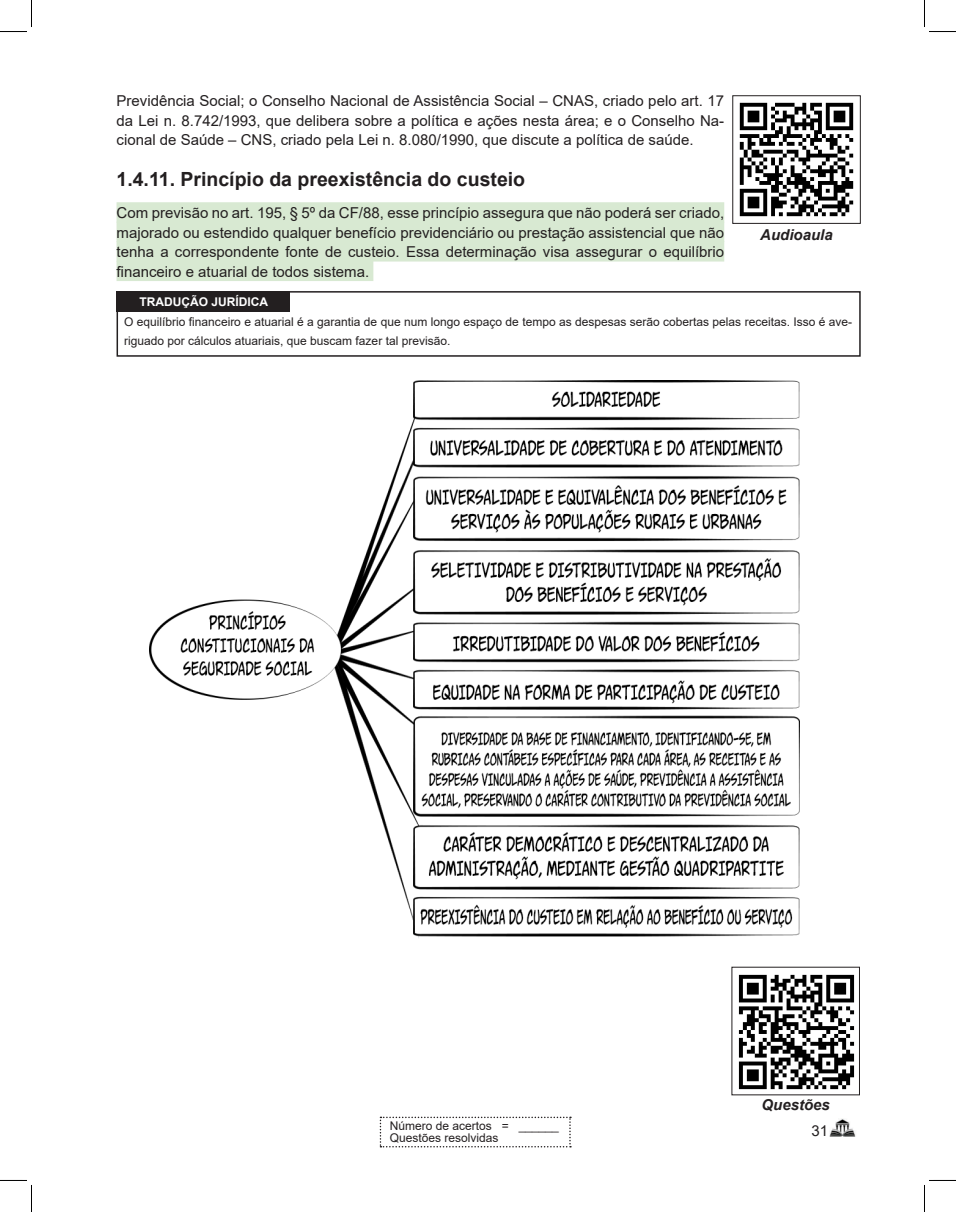
<style>
.page{position:relative;width:956px;height:1212px;background:#fff}
.page>*{position:absolute;margin:0;border:0;box-sizing:border-box;transform-origin:0 0}
.Subtitulo_X_X_X{font:700 19.5px "Arial";color:#231f20}
.Texto{font:15px/19.5px "Arial";color:#231f20;text-align:justify}
.t1{font:italic 700 15px "Arial";color:#231f20}
.Texto_Tabela{font:12px/12px "Arial";color:#231f20}
.TITULO{font:700 12px "Arial";color:#fff}
</style>
<div class="page">
<img style="left:830px;top:1118px;width:26px;height:19px">
<svg style="left:380px;top:1116px;width:191px;height:31px"></svg>
<div style="left:117px;top:202px;width:607px;height:20px;background:#d8e9d2"></div>
<div style="left:117px;top:222px;width:607px;height:20px;background:#d8e9d2"></div>
<div style="left:117px;top:241px;width:607px;height:20px;background:#d8e9d2"></div>
<div style="left:117px;top:261px;width:256px;height:20px;background:#d8e9d2"></div>
<img style="left:738px;top:974px;width:117px;height:116px">
<img style="left:739px;top:102px;width:115px;height:115px">
<div style="left:732px;top:95px;width:129px;height:129px;border:1px solid #231f20"></div>
<div style="left:117px;top:291px;width:744px;height:65px;border:2px solid #231f20"></div>
<div style="left:117px;top:291px;width:173px;height:20px;background:#231f20"></div>
<img style="left:149px;top:380px;width:651px;height:558px">
<svg style="left:0;top:0;width:32px;height:32px"></svg>
<svg style="left:0;top:1179px;width:32px;height:32px"></svg>
<svg style="left:924px;top:0;width:32px;height:32px"></svg>
<svg style="left:924px;top:1179px;width:32px;height:32px"></svg>
<p class="Texto" style="left:117px;top:91px;width:609px">Previdência Social; o Conselho Nacional de Assistência Social – CNAS, criado pelo art. 17 da Lei n. 8.742/1993, que delibera sobre a política e ações nesta área; e o Conselho Na&shy;cional de Saúde – CNS, criado pela Lei n. 8.080/1990, que discute a política de saúde.</p>
<p class="Subtitulo_X_X_X" style="left:117px;top:165px;width:410px">1.4.11. Princípio da preexistência do custeio</p>
<p class="Texto" style="left:117px;top:203px;width:609px">Com previsão no art. 195, § 5º da CF/88, esse princípio assegura que não poderá ser criado, majorado ou estendido qualquer benefício previdenciário ou prestação assistencial que não tenha a correspondente fonte de custeio. Essa determinação visa assegurar o equilíbrio financeiro e atuarial de todos sistema.</p>
<p class="t1" style="left:760px;top:225px;width:74px">Audioaula</p>
<p class="TITULO" style="left:139px;top:293px;width:130px">TRADUÇÃO JURÍDICA</p>
<p class="Texto_Tabela" style="left:124px;top:311px;width:729px;line-height:19.5px">O equilíbrio financeiro e atuarial é a garantia de que num longo espaço de tempo as despesas serão cobertas pelas receitas. Isso é ave&shy;riguado por cálculos atuariais, que buscam fazer tal previsão.</p>
<p class="Texto_Tabela" style="left:390px;top:1119px;width:171px">Número de acertos = ______<br>Questões resolvidas</p>
<p class="t1" style="left:761px;top:1093px;width:70px">Questões</p>
<p class="Texto" style="left:811px;top:1120px;width:18px">31</p>
</div>
